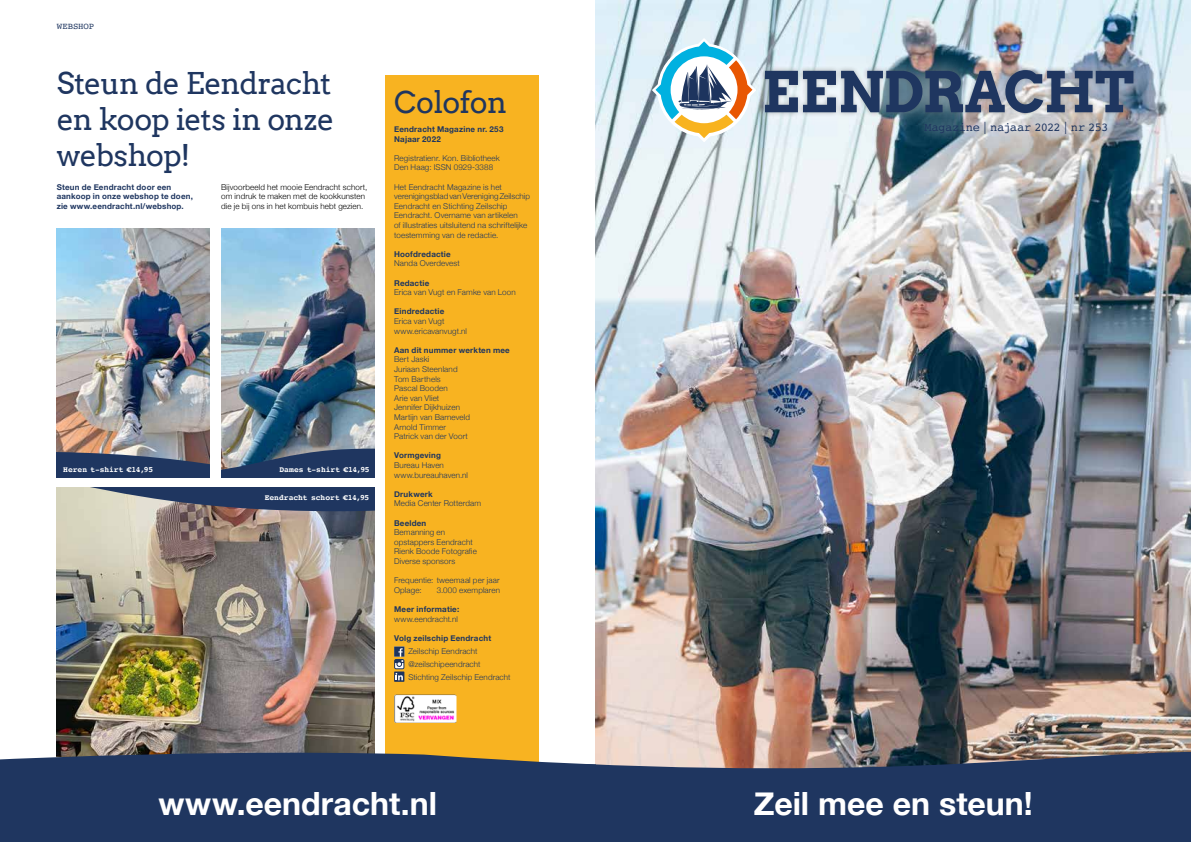
<style>
.page{position:relative;width:1191px;height:842px;background:#fff}
.page>*{position:absolute;margin:0;border:0;box-sizing:border-box;transform-origin:0 0}
.t1{font:700 56px "Arvo";letter-spacing:-.01em;color:#1f3660}
.t2{font:700 32px "Helvetica Neue";color:#fff}
.t3{font:30px/36px "Arvo";letter-spacing:-.025em;color:#1f3660;text-align:justify}
.t4{font:700 27.7px "Arvo";letter-spacing:.015em;color:#1f3660}
.t5{font:18.5px "Jenna Sue";letter-spacing:.015em;color:#1f3660}
.t6{font:12px "Courier";letter-spacing:-.03em;color:#1f3660}
.t7{font:9px "Courier";letter-spacing:-.01em;color:#1f3660}
.t8{font:300 8px/9.6px "Helvetica Neue";letter-spacing:.015em;color:#1f3660}
.t9{font:700 8px/9.6px "Helvetica Neue";letter-spacing:.025em;color:#1f3660}
.t10{font:300 8px/9.6px "Helvetica Neue";letter-spacing:.015em;color:#000}
.t11{font:700 8px "Courier";letter-spacing:-.005em;color:#fff}
</style>
<div class="page">
<img style="left:595px;top:0;width:596px;height:747px">
<div style="left:386px;top:76px;width:153px;height:720px;background:#f8b321"></div>
<svg style="left:394px;top:671px;width:10px;height:11px"></svg>
<svg style="left:394px;top:646px;width:10px;height:34px"></svg>
<img style="left:57px;top:511px;width:317px;height:236px">
<img style="left:57px;top:228px;width:153px;height:224px">
<img style="left:221px;top:228px;width:153px;height:221px">
<svg style="left:221px;top:449px;width:153px;height:29px;background:#344a6c"></svg>
<svg style="left:57px;top:487px;width:317px;height:24px;background:#5b677d"></svg>
<svg style="left:57px;top:452px;width:153px;height:26px;background:#334467"></svg>
<svg style="left:595px;top:747px;width:596px;height:95px;background:#354566"></svg>
<svg style="left:0;top:747px;width:595px;height:95px;background:#2e4062"></svg>
<div style="left:747px;top:52px;width:404px;height:79px;background:#fff;opacity:.75"></div>
<svg style="left:915px;top:113px;width:201px;height:30px;background:#9fa7ab"></svg>
<svg style="left:652px;top:38px;width:104px;height:104px"></svg>
<img style="left:394px;top:695px;width:62px;height:28px">
<p class="t7" style="left:57px;top:20px;width:39px">WEBSHOP</p>
<h1 class="t1" style="left:762px;top:57px;width:374px">EENDRACHT</h1>
<h3 class="t6" style="left:924px;top:118px;width:185px">Magazine|najaar 2022|nr 253</h3>
<h3 class="t3" style="left:57px;top:65px;width:279px">Steun de Eendracht en koop iets in onze webshop!</h3>
<h3 class="t4" style="left:767px;top:65px;width:191px">EENDRACHT</h3>
<h3 class="t3" style="left:394px;top:84px;width:114px">Colofon</h3>
<p class="t9" style="left:394px;top:125px;width:111px">Eendracht Magazine nr. 253<br>Najaar 2022</p>
<p class="t8" style="left:394px;top:153px;width:107px">Registratienr. Kon. Bibliotheek<br>Den Haag: ISSN 0929-3388</p>
<p class="t8" style="left:394px;top:181px;width:137px">Het Eendracht Magazine is het verenigingsblad van Vereniging Zeilschip Eendracht en Stichting Zeilschip Eendracht. Overname van artikelen<br>of illustraties uitsluitend na schriftelijke toestemming van de redactie.</p>
<p class="t9" style="left:394px;top:249px;width:58px">Hoofdredactie</p>
<p class="t8" style="left:394px;top:258px;width:67px">Nanda Overdevest</p>
<p class="t9" style="left:394px;top:278px;width:37px">Redactie</p>
<p class="t8" style="left:394px;top:287px;width:123px">Erica van Vugt en Famke van Loon</p>
<p class="t9" style="left:394px;top:307px;width:52px">Eindredactie</p>
<p class="t8" style="left:394px;top:316px;width:74px">Erica van Vugt www.ericavanvugt.nl</p>
<p class="t9" style="left:394px;top:345px;width:117px">Aan dit nummer werkten mee</p>
<p class="t8" style="left:394px;top:354px;width:77px">Bert Jaski<br>Juriaan Steenland<br>Tom Barthels<br>Pascal Booden<br>Arie van Vliet<br>Jennifer Dijkhuizen<br>Martijn van Barneveld<br>Arnold Timmer<br>Patrick van der Voort</p>
<p class="t9" style="left:394px;top:451px;width:48px">Vormgeving</p>
<p class="t8" style="left:394px;top:460px;width:75px">Bureau Haven www.bureauhaven.nl</p>
<p class="t9" style="left:394px;top:489px;width:40px">Drukwerk</p>
<p class="t8" style="left:394px;top:498px;width:88px">Media Center Rotterdam</p>
<p class="t9" style="left:394px;top:518px;width:34px">Beelden</p>
<p class="t8" style="left:394px;top:527px;width:84px">Bemanning en opstappers Eendracht<br>Rienk Boode Fotografie<br>Diverse sponsors</p>
<p class="t8" style="left:394px;top:575px;width:107px">Frequentie: tweemaal per jaar<br>Oplage:</p>
<h3 class="t5" style="left:767px;top:93px;width:123px">Gedreven door vrijwilligers</h3>
<p class="t9" style="left:57px;top:182px;width:138px">Steun de Eendracht door een aankoop in onze webshop te doen, zie www.eendracht.nl/webshop.</p>
<p class="t10" style="left:221px;top:181px;width:148px">Bijvoorbeeld het mooie Eendracht schort, om indruk te maken met de kookkunsten die je bij ons in het kombuis hebt gezien.</p>
<p class="t11" style="left:63px;top:463px;width:91px">Heren t-shirt €14,95</p>
<p class="t11" style="left:279px;top:463px;width:92px">Dames t-shirt €14,95</p>
<p class="t11" style="left:265px;top:491px;width:106px">Eendracht schort €14,95</p>
<p class="t8" style="left:437px;top:585px;width:65px">3.000 exemplaren</p>
<p class="t9" style="left:394px;top:605px;width:67px">Meer informatie:</p>
<p class="t8" style="left:394px;top:613px;width:65px">www.eendracht.nl</p>
<p class="t9" style="left:394px;top:633px;width:99px">Volg zeilschip Eendracht</p>
<p class="t8" style="left:408px;top:644px;width:104px;line-height:13px">Zeilschip Eendracht @zeilschipeendracht<br>Stichting Zeilschip Eendracht</p>
<h2 class="t2" style="left:158px;top:779px;width:280px">www.eendracht.nl</h2>
<h2 class="t2" style="left:753px;top:779px;width:280px">Zeil mee en steun!</h2>
</div>
